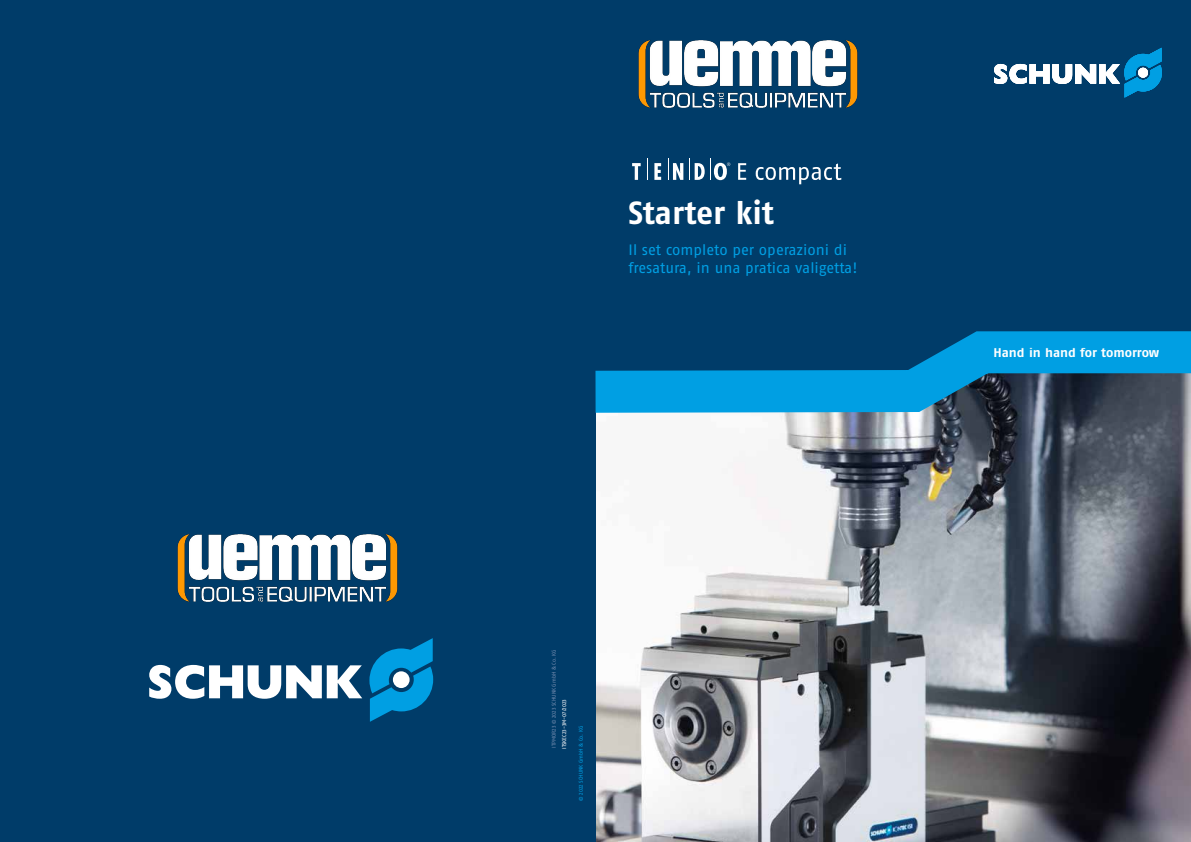
<style>
.page{position:relative;width:1191px;height:842px;background:#fff}
.page>*{position:absolute;margin:0;border:0;box-sizing:border-box;transform-origin:0 0}
.t1{font:700 32px "SCHUNK Fago Pro";letter-spacing:-.01em;color:#fff}
.t2{font:15px/18px "SCHUNK Fago Pro";letter-spacing:-.005em;color:#009fe3}
.t3{font:700 13px "SCHUNK Fago Pro";color:#fff}
.t4{font:5.5px "SCHUNK Fago Pro";color:#748caf}
.t5{font:5.5px "SCHUNK Fago Pro";color:#009fe3}
.t6{font:5.5px "Fago Pro";color:#fff}
</style>
<div class="page">
<div style="left:0;top:0;width:596px;height:842px;background:#003c69"></div>
<div style="left:590px;top:0;width:601px;height:371px;background:#003c69"></div>
<img style="left:596px;top:434px;width:595px;height:408px">
<svg style="left:647px;top:159px;width:1px;height:21px"></svg>
<svg style="left:632px;top:163px;width:8px;height:17px"></svg>
<svg style="left:654px;top:163px;width:7px;height:17px"></svg>
<svg style="left:668px;top:159px;width:15px;height:21px"></svg>
<svg style="left:689px;top:159px;width:15px;height:21px"></svg>
<svg style="left:710px;top:159px;width:20px;height:21px"></svg>
<svg style="left:738px;top:163px;width:103px;height:21px"></svg>
<svg style="left:595px;top:331px;width:596px;height:103px"></svg>
<div style="left:975px;top:347px;width:185px;height:23px;border:1px solid #009fe3"></div>
<img style="left:638px;top:40px;width:220px;height:68px">
<img style="left:177px;top:534px;width:221px;height:68px">
<svg style="left:994px;top:48px;width:167px;height:50px"></svg>
<svg style="left:149px;top:665px;width:213px;height:34px"></svg>
<svg style="left:369px;top:638px;width:64px;height:84px"></svg>
<h1 class="t1" style="left:628px;top:194px;width:147px">Starter kit</h1>
<p class="t2" style="left:628px;top:241px;width:230px">Il set completo per operazioni di fresatura, in una pratica valigetta!</p>
<p class="t4" style="left:550px;top:748px;width:100px;rotate:-90deg">ITPMOR23 © 2023 SCHUNK GmbH &amp; Co. KG</p>
<p class="t6" style="left:561px;top:749px;width:51px;rotate:-90deg">ITSKEC23-3M-07/2023</p>
<p class="t5" style="left:577px;top:801px;width:76px;rotate:-90deg">© 2022 SCHUNK GmbH &amp; Co. KG</p>
<p class="t3" style="left:993px;top:345px;width:167px">Hand in hand for tomorrow</p>
</div>
